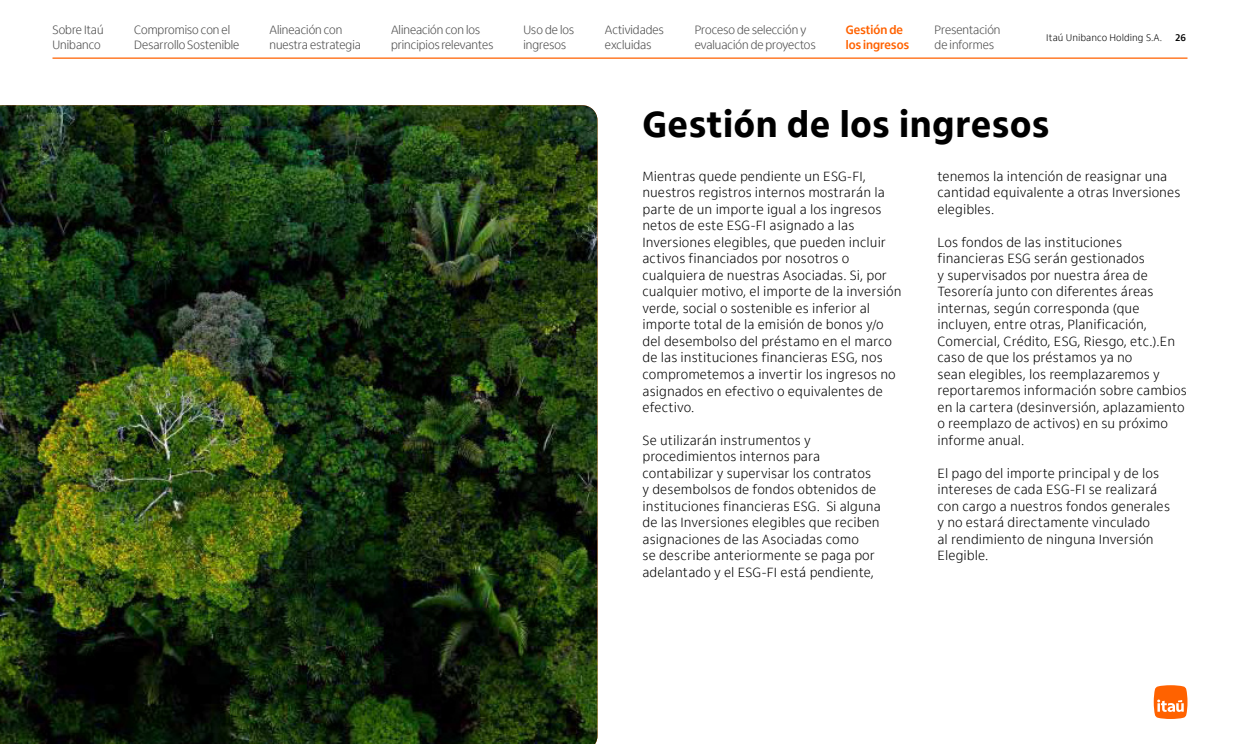
<style>
.page{position:relative;width:1240px;height:744px;background:#fff}
.page>*{position:absolute;margin:0;border:0;box-sizing:border-box;transform-origin:0 0}
.t1{font:800 37.5px "Itau Text Pro";color:#000}
.t2{font:300 13.75px/16.5px "Itau Text Pro";color:#000}
.t3{font:300 12.5px/15px "Itau Display Pro";color:#4c4c4c}
.t4{font:700 12.5px/15px "Itau Display Pro";color:#ff6200}
.t5{font:300 10px "Itau Text Pro";color:#000}
.t6{font:700 10px "Itau Text Pro";color:#000}
</style>
<div class="page">
<img style="left:0;top:105px;width:598px;height:639px">
<svg style="left:1154px;top:685px;width:33px;height:34px"></svg>
<hr style="left:52px;top:58px;width:1136px;height:1px;background:#ff6200">
<p class="t3" style="left:52px;top:23px;width:53px">Sobre Itaú<br>Unibanco</p>
<p class="t3" style="left:134px;top:23px;width:107px">Compromiso con el<br>Desarrollo Sostenible</p>
<p class="t3" style="left:270px;top:23px;width:93px">Alineación con nuestra estrategia</p>
<p class="t3" style="left:391px;top:23px;width:104px">Alineación con los principios relevantes</p>
<p class="t3" style="left:523px;top:23px;width:52px">Uso de los ingresos</p>
<p class="t3" style="left:605px;top:23px;width:60px">Actividades excluidas</p>
<p class="t3" style="left:695px;top:23px;width:122px">Proceso de selección y evaluación de proyectos</p>
<p class="t3" style="left:935px;top:23px;width:67px">Presentación de informes</p>
<p class="t5" style="left:1046px;top:32px;width:117px">Itaú Unibanco Holding S.A.</p>
<p class="t6" style="left:1175px;top:32px;width:13px">26</p>
<p class="t4" style="left:846px;top:23px;width:65px">Gestión de los ingresos</p>
<h1 class="t1" style="left:642px;top:102px;width:409px">Gestión de los ingresos</h1>
<p class="t2" style="left:642px;top:168px;width:260px">Mientras quede pendiente un ESG-FI, nuestros registros internos mostrarán la parte de un importe igual a los ingresos netos de este ESG-FI asignado a las Inversiones elegibles, que pueden incluir activos financiados por nosotros o cualquiera de nuestras Asociadas. Si, por cualquier motivo, el importe de la inversión verde, social o sostenible es inferior al importe total de la emisión de bonos y/o del desembolso del préstamo en el marco de las instituciones financieras ESG, nos comprometemos a invertir los ingresos no asignados en efectivo o equivalentes de efectivo.</p>
<p class="t2" style="left:642px;top:432px;width:240px">Se utilizarán instrumentos y procedimientos internos para contabilizar y supervisar los contratos y desembolsos de fondos obtenidos de instituciones financieras ESG. Si alguna de las Inversiones elegibles que reciben asignaciones de las Asociadas como<br>se describe anteriormente se paga por adelantado y el ESG-FI está pendiente,</p>
<p class="t2" style="left:938px;top:168px;width:245px">tenemos la intención de reasignar una cantidad equivalente a otras Inversiones elegibles.</p>
<p class="t2" style="left:938px;top:234px;width:251px">Los fondos de las instituciones financieras ESG serán gestionados<br>y supervisados por nuestra área de Tesorería junto con diferentes áreas internas, según corresponda (que incluyen, entre otras, Planificación, Comercial, Crédito, ESG, Riesgo, etc.).En caso de que los préstamos ya no<br>sean elegibles, los reemplazaremos y reportaremos información sobre cambios en la cartera (desinversión, aplazamiento o reemplazo de activos) en su próximo informe anual.</p>
<p class="t2" style="left:938px;top:465px;width:234px">El pago del importe principal y de los intereses de cada ESG-FI se realizará con cargo a nuestros fondos generales y no estará directamente vinculado<br>al rendimiento de ninguna Inversión<br>Elegible.</p>
</div>
